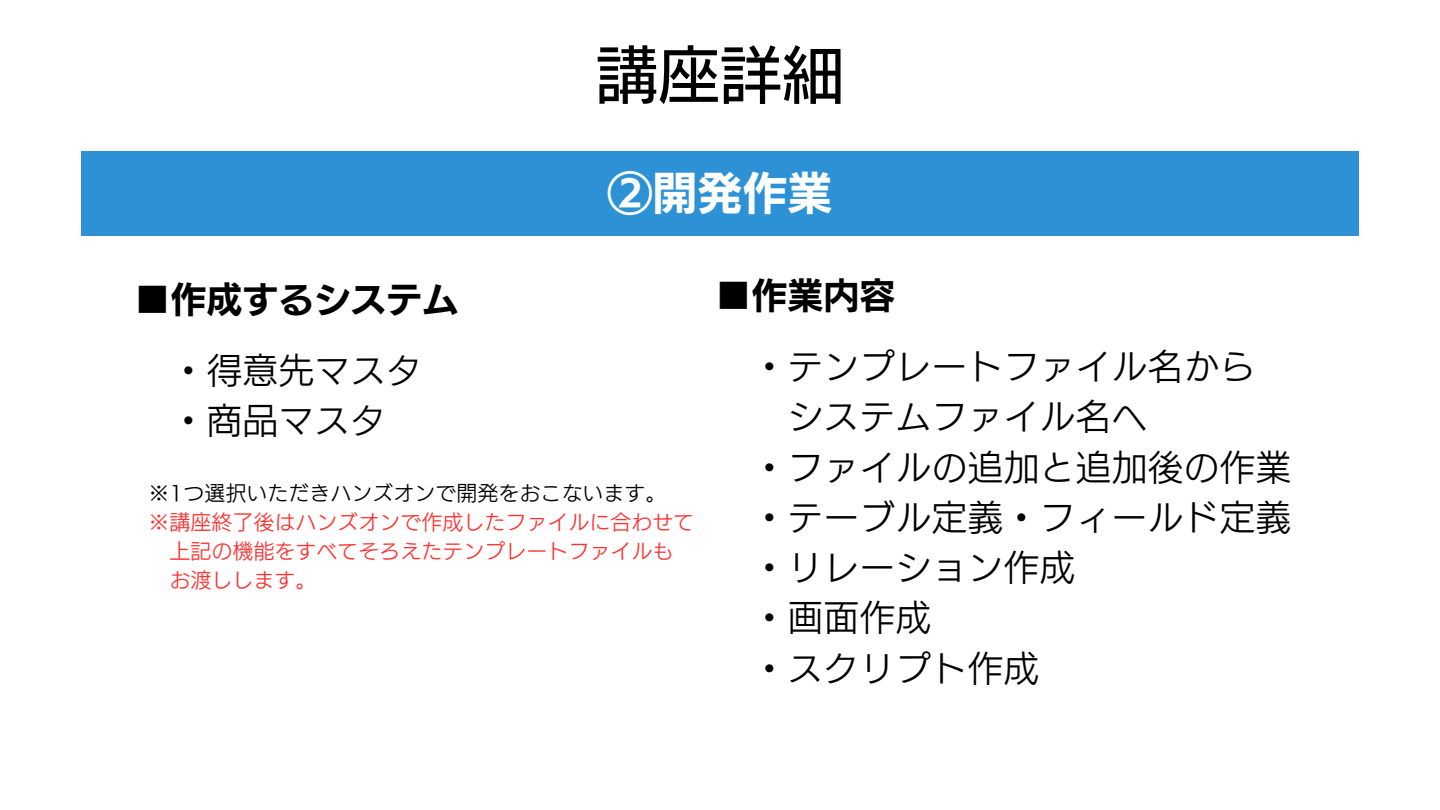
<style>
.page{position:relative;width:1440px;height:810px;background:#fff}
.page>*{position:absolute;margin:0;border:0;box-sizing:border-box;transform-origin:0 0}
.t1{font:62px "Canva UD Kakugo Large Pr 6 N M";color:#000}
.t2{font:45px "Canva UD Kakugo Large Pr 6 N B";color:#fff}
.t3{font:36px/50.2px "Canva UD Kakugo Small Pr 6 N R";color:#000}
.t4{font:36px "Canva UD Kakugo Large Pr 6 N B";color:#000}
.t5{font:21px "Canva UD Kakugo Small Pr 6 N R";color:#ff3131}
.t6{font:21px "Canva UD Kakugo Small Pr 6 N R";color:#000}
</style>
<div class="page">
<div style="left:81px;top:151px;width:1278px;height:85px;background:#2c92d5"></div>
<h2 class="t1" style="left:596px;top:44px;width:249px">講座詳細</h2>
<h1 class="t2" style="left:607px;top:170px;width:226px">②開発作業</h1>
<h3 class="t4" style="left:135px;top:281px;width:326px">■作成するシステム</h3>
<h4 class="t3" style="left:171px;top:345px;width:254px">・得意先マスタ・商品マスタ</h4>
<p class="t6" style="left:149px;top:482px;width:519px">※1つ選択いただきハンズオンで開発をおこないます。</p>
<p class="t5" style="left:149px;top:511px;width:548px">※講座終了後はハンズオンで作成したファイルに合わせて</p>
<p class="t5" style="left:170px;top:541px;width:506px">上記の機能をすべてそろえたテンプレートファイルも</p>
<p class="t5" style="left:170px;top:570px;width:149px">お渡しします。</p>
<h3 class="t4" style="left:716px;top:277px;width:182px">■作業内容</h3>
<h4 class="t3" style="left:752px;top:341px;width:506px">・テンプレートファイル名から</h4>
<h4 class="t3" style="left:788px;top:392px;width:362px">システムファイル名へ</h4>
<h4 class="t3" style="left:752px;top:442px;width:542px">・ファイルの追加と追加後の作業</h4>
<h4 class="t3" style="left:752px;top:492px;width:542px">・テーブル定義・フィールド定義</h4>
<h4 class="t3" style="left:752px;top:542px;width:326px">・リレーション作成</h4>
<h4 class="t3" style="left:752px;top:593px;width:182px">・画面作成</h4>
<h4 class="t3" style="left:752px;top:643px;width:290px">・スクリプト作成</h4>
</div>
